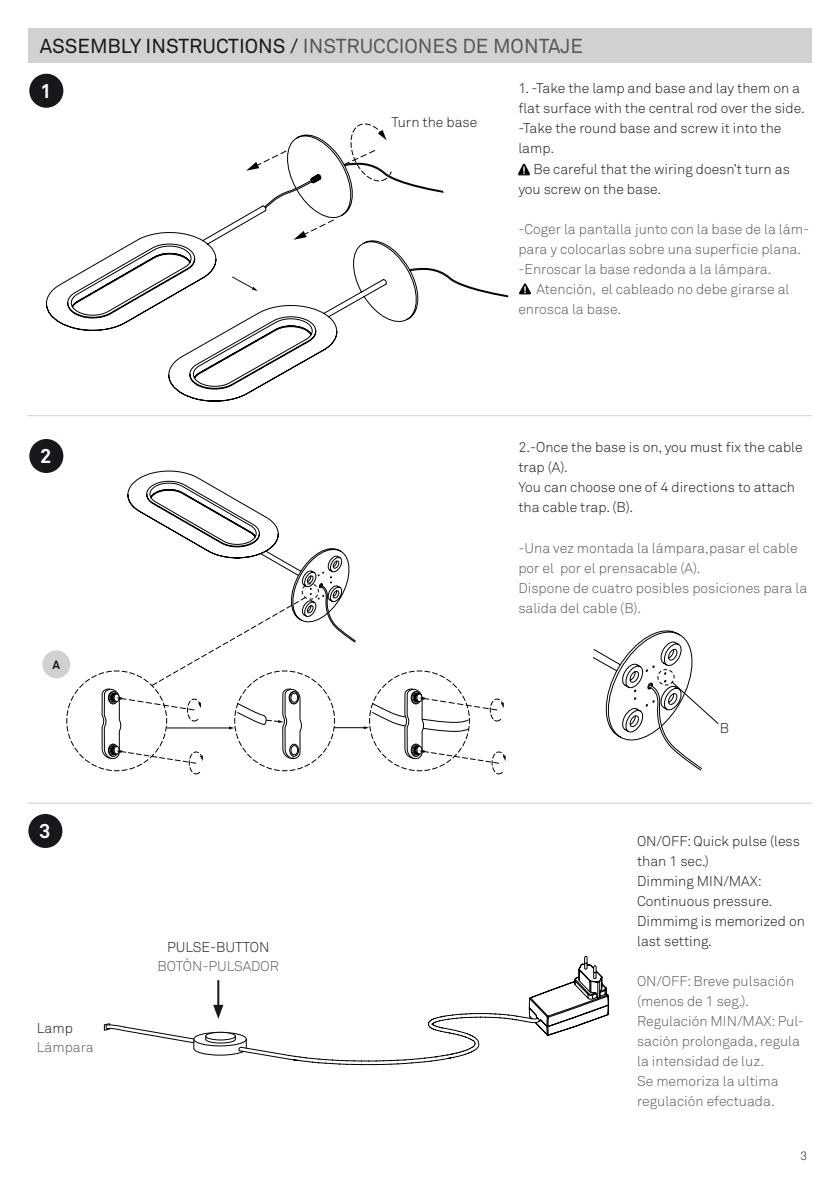
<style>
.page{position:relative;width:840px;height:1191px;background:#fff}
.page>*{position:absolute;margin:0;border:0;box-sizing:border-box;transform-origin:0 0}
.t1{font:20px "Akkurat";color:#58585a}
.t2{font:700 20px "Akkurat";color:#fff}
.t3{font:300 14px/20px "Akkurat";color:#58585a}
.t4{font:300 14px/20px "Akkurat";color:#1a171c}
.t5{font:300 12px "Akkurat Pro";color:#1a171c}
.t6{font:700 11.8px "Akkurat";color:#1a171c}
.s1{color:#1a171c}
</style>
<div class="page">
<div style="left:28px;top:28px;width:783px;height:34px;background:#d0d1d2"></div>
<hr style="left:27px;top:415px;width:784px;height:1px;background:#d0d1d2">
<hr style="left:27px;top:803px;width:784px;height:1px;background:#d0d1d2">
<div style="left:28px;top:814px;width:34px;height:34px;background:#1a171c;border-radius:50%"></div>
<svg style="left:104px;top:956px;width:504px;height:108px"></svg>
<div style="left:29px;top:74px;width:34px;height:34px;background:#1a171c;border-radius:50%"></div>
<div style="left:29px;top:439px;width:34px;height:34px;background:#1a171c;border-radius:50%"></div>
<svg style="left:46px;top:208px;width:304px;height:123px"></svg>
<svg style="left:293px;top:219px;width:41px;height:17px"></svg>
<hr style="left:334px;top:727px;width:30px;height:1px;background:#010000">
<svg style="left:363px;top:670px;width:142px;height:104px"></svg>
<div style="left:42px;top:650px;width:28px;height:28px;background:#d0d1d2;border-radius:50%"></div>
<svg style="left:593px;top:630px;width:125px;height:140px"></svg>
<svg style="left:66px;top:471px;width:290px;height:303px"></svg>
<svg style="left:168px;top:236px;width:340px;height:165px"></svg>
<svg style="left:246px;top:123px;width:197px;height:85px"></svg>
<svg style="left:518px;top:164px;width:11px;height:11px"></svg>
<svg style="left:519px;top:283px;width:11px;height:11px"></svg>
<h1 class="t1" style="left:40px;top:33px;width:544px"><span class="s1">ASSEMBLY INSTRUCTIONS /</span> INSTRUCCIONES DE MONTAJE</h1>
<h1 class="t2" style="left:40px;top:78px;width:13px">1</h1>
<h1 class="t2" style="left:40px;top:443px;width:13px">2</h1>
<p class="t6" style="left:52px;top:657px;width:9px">A</p>
<h1 class="t2" style="left:39px;top:818px;width:13px">3</h1>
<p class="t4" style="left:37px;top:1017px;width:37px">Lamp</p>
<p class="t3" style="left:37px;top:1036px;width:58px">Lámpara</p>
<p class="t4" style="left:167px;top:936px;width:104px">PULSE-BUTTON</p>
<p class="t3" style="left:157px;top:956px;width:123px">BOTÓN-PULSADOR</p>
<p class="t4" style="left:391px;top:111px;width:87px">Turn the base</p>
<p class="t4" style="left:518px;top:78px;width:288px">1. -Take the lamp and base and lay them on a flat surface with the central rod over the side. -Take the round base and screw it into the lamp.</p>
<p class="t4" style="left:518px;top:158px;width:273px;text-indent:15px">Be careful that the wiring doesn’t turn as you screw on the base.</p>
<p class="t3" style="left:518px;top:218px;width:292px">-Coger la pantalla junto con la base de la lám&shy;para y colocarlas sobre una superficie plana. -Enroscar la base redonda a la lámpara.</p>
<p class="t3" style="left:518px;top:278px;width:272px;text-indent:18px">Atención, el cableado no debe girarse al enrosca la base.</p>
<p class="t4" style="left:518px;top:437px;width:285px">2.-Once the base is on, you must fix the cable trap (A).<br>You can choose one of 4 directions to attach tha cable trap. (B).</p>
<p class="t3" style="left:518px;top:537px;width:290px">-Una vez montada la lámpara,pasar el cable por el por el prensacable (A).<br>Dispone de cuatro posibles posiciones para la salida del cable (B).</p>
<p class="t4" style="left:719px;top:717px;width:11px">B</p>
<p class="t4" style="left:636px;top:830px;width:169px">ON/OFF: Quick pulse (less than 1 sec.)<br>Dimming MIN/MAX:<br>Continuous pressure.<br>Dimmimg is memorized on last setting.</p>
<p class="t3" style="left:636px;top:971px;width:168px">ON/OFF: Breve pulsación (menos de 1 seg.).<br>Regulación MIN/MAX: Pul&shy;sación prolongada, regula la intensidad de luz.<br>Se memoriza la ultima regulación efectuada.</p>
<p class="t5" style="left:800px;top:1148px;width:8px">3</p>
</div>
